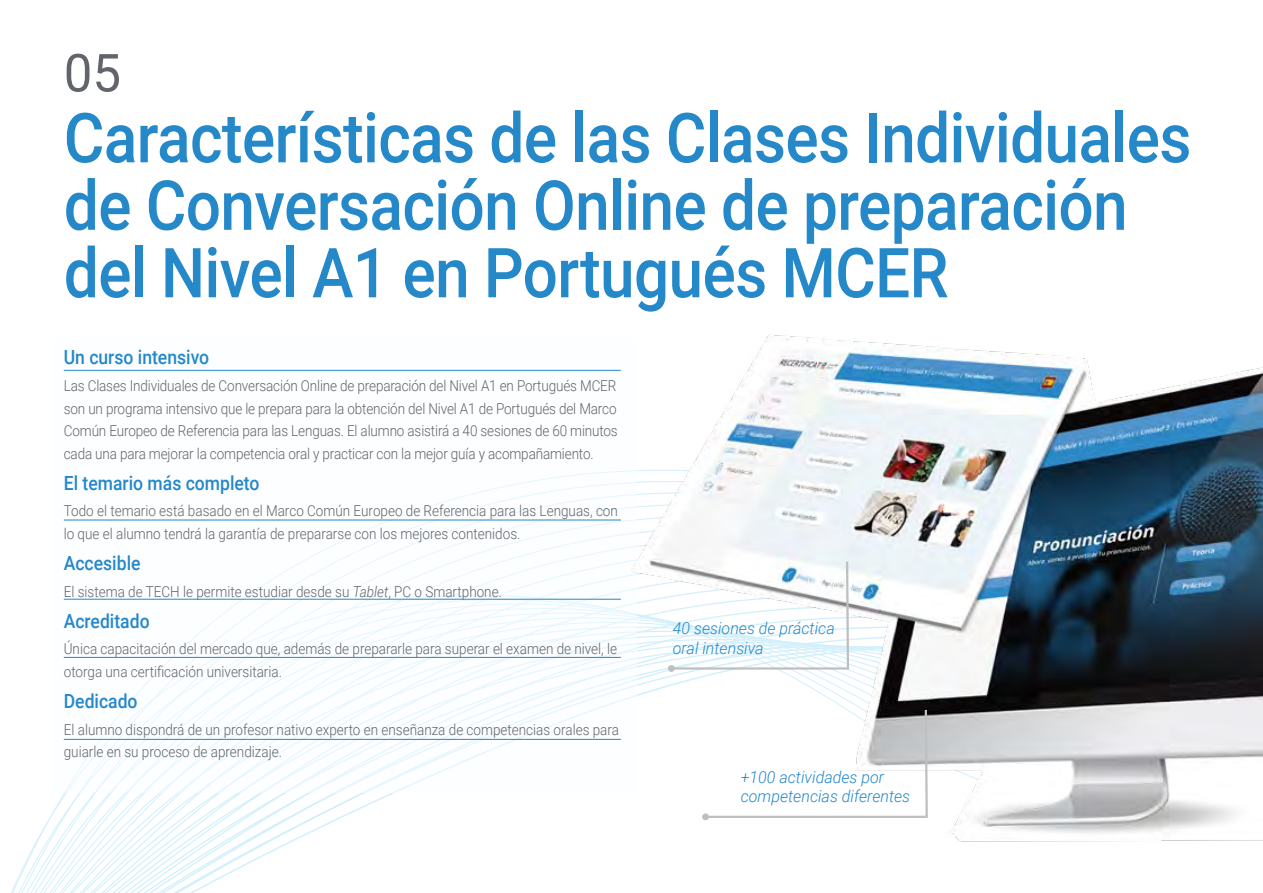
<style>
.page{position:relative;width:1263px;height:893px;background:#fff}
.page>*{position:absolute;margin:0;border:0;box-sizing:border-box;transform-origin:0 0}
.t1{font:500 69px/67.5px "Roboto";letter-spacing:-.01em;color:#2488c9;scale:.9 1}
.t2{font:52.5px "Roboto";color:#61646a}
.t3{font:500 19.5px "Roboto";color:#2488c9;scale:.9 1}
.t4{font:italic 300 16.5px/19.5px "Roboto";color:#2488c9}
.t5{font:300 15px/22.5px "Roboto";color:#61646a;scale:.9 1}
.s1{font-style:italic}
</style>
<div class="page">
<svg style="left:11px;top:792px;width:385px;height:101px"></svg>
<img style="left:636px;top:335px;width:627px;height:507px">
<hr style="left:64px;top:370px;width:557px;height:1px;background:#2488c9">
<hr style="left:64px;top:520px;width:557px;height:1px;background:#2488c9">
<hr style="left:64px;top:599px;width:557px;height:1px;background:#2488c9">
<hr style="left:64px;top:657px;width:557px;height:1px;background:#2488c9">
<hr style="left:64px;top:739px;width:557px;height:1px;background:#2488c9">
<svg style="left:703px;top:708px;width:226px;height:111px"></svg>
<div style="left:702px;top:813px;width:7px;height:7px;background:#bfbfbf;border-radius:50%"></div>
<svg style="left:668px;top:559px;width:182px;height:112px"></svg>
<div style="left:668px;top:665px;width:7px;height:7px;background:#bfbfbf;border-radius:50%"></div>
<h2 class="t2" style="left:64px;top:36px;width:59px">05</h2>
<h1 class="t1" style="left:64px;top:101px;width:1254px">Características de las Clases Individuales de Conversación Online de preparación del Nivel A1 en Portugués MCER</h1>
<h3 class="t3" style="left:64px;top:344px;width:163px">Un curso intensivo</h3>
<p class="t5" style="left:64px;top:374px;width:617px;text-align:justify">Las Clases Individuales de Conversación Online de preparación del Nivel A1 en Portugués MCER son un programa intensivo que le prepara para la obtención del Nivel A1 de Portugués del Marco Común Europeo de Referencia para las Lenguas. El alumno asistirá a 40 sesiones de 60 minutos cada una para mejorar la competencia oral y practicar con la mejor guía y acompañamiento.</p>
<h3 class="t3" style="left:64px;top:469px;width:219px">El temario más completo</h3>
<p class="t5" style="left:64px;top:499px;width:617px">Todo el temario está basado en el Marco Común Europeo de Referencia para las Lenguas, con lo que el alumno tendrá la garantía de prepararse con los mejores contenidos.</p>
<h3 class="t3" style="left:64px;top:549px;width:87px">Accesible</h3>
<p class="t5" style="left:64px;top:579px;width:488px">El sistema de TECH le permite estudiar desde su <span class="s1">Tablet</span>, PC o Smartphone.</p>
<h3 class="t3" style="left:64px;top:607px;width:97px">Acreditado</h3>
<p class="t5" style="left:64px;top:637px;width:616px">Única capacitación del mercado que, además de prepararle para superar el examen de nivel, le otorga una certificación universitaria.</p>
<h3 class="t3" style="left:64px;top:687px;width:84px">Dedicado</h3>
<p class="t5" style="left:64px;top:717px;width:618px">El alumno dispondrá de un profesor nativo experto en enseñanza de competencias orales para guiarle en su proceso de aprendizaje.</p>
<p class="t4" style="left:673px;top:618px;width:163px">40 sesiones de práctica oral intensiva</p>
<p class="t4" style="left:741px;top:766px;width:171px">+100 actividades por competencias diferentes</p>
</div>
